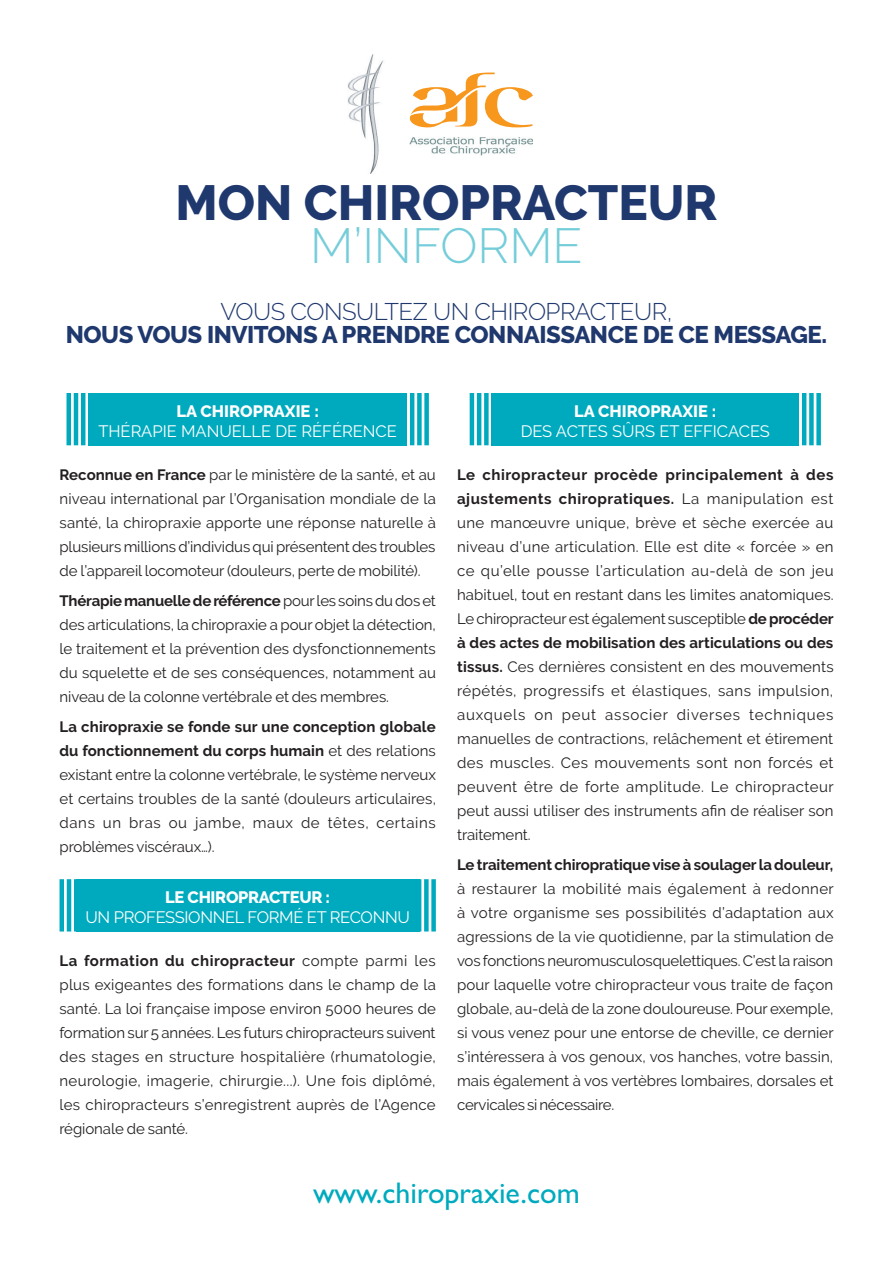
<style>
.page{position:relative;width:893px;height:1263px;background:#fff}
.page>*{position:absolute;margin:0;border:0;box-sizing:border-box;transform-origin:0 0}
.t1{font:800 49.2px "Raleway";color:#1f386e}
.t2{font:300 49.2px "Raleway";color:#74cdd9}
.t3{font:500 30px "Gill Sans MT Std";color:#00aabe}
.t4{font:800 24px "Raleway";letter-spacing:-.02em;color:#1f386e}
.t5{font:300 24px "Raleway";letter-spacing:-.02em;color:#1f386e}
.t6{font:16.5px "Raleway";color:#fff}
.t7{font:16.5px "Raleway";letter-spacing:-.02em;color:#fff}
.t8{font:800 16.5px "Raleway";color:#fff}
.t9{font:800 16.5px "Raleway";letter-spacing:-.02em;color:#fff}
.t10{font:15px/24px "Raleway";letter-spacing:-.005em;color:#231f20;text-align:justify}
.t11{font:700 15px "Raleway";letter-spacing:-.005em;color:#231f20}
.s1{font-weight:700}
.s2{font-weight:800;color:#fff}
.s3{color:#fff}
</style>
<div class="page">
<img style="left:348px;top:54px;width:185px;height:120px">
<div style="left:398px;top:66px;width:147px;height:68px;background:#fff"></div>
<svg style="left:410px;top:73px;width:123px;height:54px"></svg>
<div style="left:89px;top:393px;width:318px;height:52px;background:#00aabe"></div>
<div style="left:491px;top:393px;width:308px;height:52px;background:#00aabe"></div>
<div style="left:424px;top:393px;width:5px;height:52px;background:#00aabe"></div>
<div style="left:417px;top:393px;width:5px;height:52px;background:#00aabe"></div>
<hr style="left:410px;top:393px;width:4px;height:52px;background:#00aabe">
<div style="left:484px;top:393px;width:5px;height:52px;background:#00aabe"></div>
<hr style="left:477px;top:393px;width:4px;height:52px;background:#00aabe">
<hr style="left:470px;top:393px;width:4px;height:52px;background:#00aabe">
<div style="left:816px;top:393px;width:5px;height:52px;background:#00aabe"></div>
<div style="left:809px;top:393px;width:5px;height:52px;background:#00aabe"></div>
<hr style="left:802px;top:393px;width:4px;height:52px;background:#00aabe">
<hr style="left:81px;top:393px;width:4px;height:52px;background:#00aabe">
<hr style="left:74px;top:393px;width:4px;height:52px;background:#00aabe">
<hr style="left:67px;top:393px;width:4px;height:52px;background:#00aabe">
<div style="left:76px;top:879px;width:343px;height:52px;background:#00aabe"></div>
<hr style="left:74px;top:879px;width:4px;height:52px;background:#00aabe">
<hr style="left:67px;top:879px;width:4px;height:52px;background:#00aabe">
<hr style="left:60px;top:879px;width:4px;height:52px;background:#00aabe">
<div style="left:431px;top:879px;width:5px;height:52px;background:#00aabe"></div>
<div style="left:424px;top:879px;width:5px;height:52px;background:#00aabe"></div>
<hr style="left:417px;top:879px;width:4px;height:52px;background:#00aabe">
<h1 class="t1" style="left:176px;top:175px;width:543px">MON CHIROPRACTEUR</h1>
<h1 class="t2" style="left:310px;top:217px;width:274px">M’INFORME</h1>
<h3 class="t5" style="left:220px;top:298px;width:454px">VOUS CONSULTEZ UN CHIROPRACTEUR,</h3>
<h3 class="t4" style="left:66px;top:321px;width:763px">NOUS VOUS INVITONS A PRENDRE CONNAISSANCE DE CE MESSAGE.</h3>
<p class="t8" style="left:176px;top:402px;width:144px">LA CHIROPRAXIE :</p>
<p class="t6" style="left:98px;top:421px;width:300px">THÉRAPIE MANUELLE DE RÉFÉRENCE</p>
<p class="t10" style="left:60px;top:463px;width:378px"><span class="s1">Reconnue en France</span> par le ministère de la santé, et au niveau international par l’Organisation mondiale de la santé, la chiropraxie apporte une réponse naturelle à plusieurs millions d’individus qui présentent des troubles de l’appareil locomoteur (douleurs, perte de mobilité).</p>
<p class="t10" style="left:60px;top:589px;width:378px"><span class="s1">Thérapie manuelle de référence</span> pour les soins du dos et des articulations, la chiropraxie a pour objet la détection, le traitement et la prévention des dysfonctionnements du squelette et de ses conséquences, notamment au niveau de la colonne vertébrale et des membres.</p>
<p class="t10" style="left:60px;top:715px;width:378px"><span class="s1">La chiropraxie se fonde sur une conception globale du fonctionnement du corps humain</span> et des relations existant entre la colonne vertébrale, le système nerveux et certains troubles de la santé (douleurs articulaires, dans un bras ou jambe, maux de têtes, certains problèmes viscéraux…).</p>
<p class="t9" style="left:165px;top:888px;width:166px">LE CHIROPRACTEUR :</p>
<p class="t7" style="left:85px;top:908px;width:326px">UN PROFESSIONNEL FORMÉ ET RECONNU</p>
<p class="t10" style="left:60px;top:949px;width:378px"><span class="s1">La formation du chiropracteur</span> compte parmi les plus exigeantes des formations dans le champ de la santé. La loi française impose environ 5000 heures de formation sur 5 années. Les futurs chiropracteurs suivent des stages en structure hospitalière (rhumatologie, neurologie, imagerie, chirurgie...). Une fois diplômé, les chiropracteurs s’enregistrent auprès de l’Agence régionale de santé.</p>
<p class="t8" style="left:574px;top:402px;width:144px">LA CHIROPRAXIE :</p>
<p class="t6" style="left:521px;top:421px;width:251px">DES ACTES SÛRS ET EFFICACES</p>
<p class="t10" style="left:457px;top:463px;width:378px"><span class="s1">Le chiropracteur procède principalement à des ajustements chiropratiques.</span> La manipulation est une manœuvre unique, brève et sèche exercée au niveau d’une articulation. Elle est dite « forcée » en ce qu’elle pousse l’articulation au-delà de son jeu habituel, tout en restant dans les limites anatomiques.<br>Le chiropracteur est également susceptible <span class="s1">de procéder à des actes de mobilisation des articulations ou des tissus.</span> Ces dernières consistent en des mouvements répétés, progressifs et élastiques, sans impulsion, auxquels on peut associer diverses techniques manuelles de contractions, relâchement et étirement des muscles. Ces mouvements sont non forcés et peuvent être de forte amplitude. Le chiropracteur peut aussi utiliser des instruments afin de réaliser son traitement.</p>
<p class="t11" style="left:457px;top:856px;width:378px">Le traitement chiropratique vise à soulager la douleur,</p>
<p class="t10" style="left:457px;top:877px;width:378px">à restaurer la mobilité mais également à redonner à votre organisme ses possibilités d’adaptation aux agressions de la vie quotidienne, par la stimulation de vos fonctions neuromusculosquelettiques. C’est la raison pour laquelle votre chiropracteur vous traite de façon globale, au-delà de la zone douloureuse. Pour exemple, si vous venez pour une entorse de cheville, ce dernier s’intéressera à vos genoux, vos hanches, votre bassin, mais également à vos vertèbres lombaires, dorsales et cervicales si nécessaire. <span class="s2">LA CHIROPRAXIE :</span> <span class="s3">UN RAPPORT</span></p>
<h2 class="t3" style="left:313px;top:1175px;width:268px">www.chiropraxie.com</h2>
</div>
